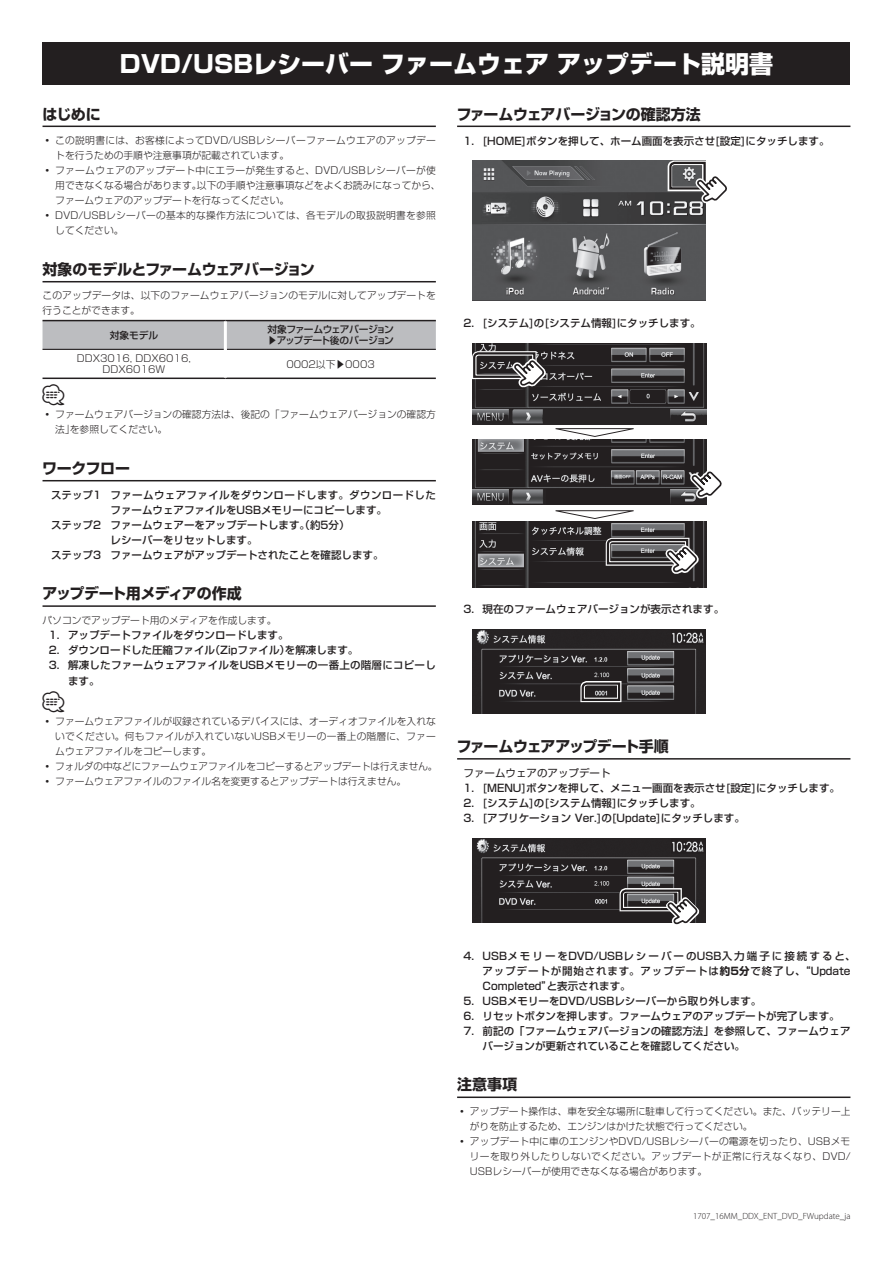
<style>
.page{position:relative;width:893px;height:1263px;background:#fff}
.page>*{position:absolute;margin:0;border:0;box-sizing:border-box;transform-origin:0 0}
.t1{font:800 24px "Shin Go Pro";color:#fff}
.t2{font:21px "Car Symble";color:#231f20}
.t3{font:700 15px "Shin Go Pro";letter-spacing:-.02em;color:#231f20}
.t4{font:700 15px "Shin Go Pro";letter-spacing:-.055em;color:#231f20}
.t5{font:500 10.5px/15px "Shin Go Pro";color:#231f20}
.t6{font:500 10.5px/15px "Shin Go Pro";letter-spacing:.08em;color:#231f20}
.t7{font:500 10.5px "Shin Go Pro";letter-spacing:.025em;color:#231f20}
.t8{font:500 10.5px "Shin Go Pro";letter-spacing:.195em;color:#231f20}
.t9{font:500 10.5px "Shin Go Pro";letter-spacing:.035em;color:#231f20}
.t10{font:10.5px "Shin Go Pro";color:#231f20}
.t11{font:300 9.75px/15px "Shin Go Pro";color:#231f20}
.t12{font:300 9.75px "Shin Go Pro";letter-spacing:.025em;color:#231f20}
.t13{font:300 9.75px "Shin Go Pro";letter-spacing:.02em;color:#231f20}
.t14{font:300 9.75px "Shin Go Pro";letter-spacing:.035em;color:#231f20}
.t15{font:500 9.75px "Shin Go Pro";letter-spacing:-.045em;color:#231f20}
.t16{font:300 9px "Myriad Pro";color:#231f20}
.s1{font-weight:700}
</style>
<div class="page">
<div style="left:43px;top:43px;width:807px;height:42px;background:#231f20"></div>
<hr style="left:43px;top:126px;width:393px;height:1px;background:#231f20">
<hr style="left:43px;top:281px;width:393px;height:1px;background:#231f20">
<hr style="left:43px;top:480px;width:393px;height:1px;background:#231f20">
<hr style="left:43px;top:605px;width:393px;height:2px;background:#231f20">
<svg style="left:43px;top:321px;width:393px;height:28px;background:#b8b9bc"></svg>
<hr style="left:43px;top:320px;width:182px;height:1px;background:#231f20">
<hr style="left:225px;top:320px;width:211px;height:1px;background:#231f20">
<hr style="left:43px;top:378px;width:182px;height:1px;background:#231f20">
<hr style="left:225px;top:378px;width:211px;height:1px;background:#231f20">
<hr style="left:43px;top:349px;width:181px;height:1px;background:#231f20">
<hr style="left:227px;top:349px;width:209px;height:1px;background:#231f20">
<hr style="left:224px;top:321px;width:3px;height:28px;background:#fff">
<hr style="left:457px;top:126px;width:393px;height:1px;background:#231f20">
<hr style="left:457px;top:758px;width:393px;height:1px;background:#231f20">
<hr style="left:457px;top:1096px;width:393px;height:2px;background:#231f20">
<img style="left:472px;top:161px;width:234px;height:140px">
<svg style="left:665px;top:160px;width:62px;height:45px"></svg>
<img style="left:473px;top:440px;width:233px;height:65px">
<svg style="left:689px;top:469px;width:33px;height:31px"></svg>
<svg style="left:555px;top:428px;width:79px;height:9px"></svg>
<img style="left:473px;top:343px;width:233px;height:81px">
<img style="left:473px;top:521px;width:233px;height:66px">
<svg style="left:603px;top:535px;width:96px;height:40px;background:#626061"></svg>
<svg style="left:555px;top:510px;width:79px;height:9px"></svg>
<svg style="left:472px;top:349px;width:74px;height:40px;background:#5f5d5e"></svg>
<img style="left:472px;top:629px;width:234px;height:84px">
<svg style="left:578px;top:679px;width:46px;height:25px"></svg>
<img style="left:472px;top:838px;width:234px;height:84px">
<svg style="left:617px;top:886px;width:83px;height:39px"></svg>
<h1 class="t1" style="left:120px;top:45px;width:655px">DVD/USBレシーバーファームウェアアップデート説明書</h1>
<h3 class="t3" style="left:43px;top:102px;width:60px">はじめに</h3>
<p class="t12" style="left:43px;top:132px;width:395px">◦ この説明書には、お客様によってDVD/USBレシーバーファームウエアのアップデー</p>
<p class="t11" style="left:55px;top:147px;width:236px">トを行うための手順や注意事項が記載されています。</p>
<p class="t12" style="left:43px;top:162px;width:395px">◦ ファームウェアのアップデート中にエラーが発生すると、DVD/USBレシーバーが使</p>
<p class="t11" style="left:197px;top:177px;width:245px">以下の手順や注意事項などをよくお読みになってから、</p>
<p class="t11" style="left:55px;top:177px;width:148px">用できなくなる場合があります。</p>
<p class="t11" style="left:55px;top:192px;width:236px">ファームウェアのアップデートを行なってください。</p>
<p class="t12" style="left:43px;top:207px;width:395px">◦ DVD/USBレシーバーの基本的な操作方法については、各モデルの取扱説明書を参照</p>
<p class="t11" style="left:55px;top:222px;width:70px">してください。</p>
<h3 class="t3" style="left:43px;top:257px;width:274px">対象のモデルとファームウェアバージョン</h3>
<p class="t11" style="left:43px;top:287px;width:395px">このアップデータは、以下のファームウェアバージョンのモデルに対してアップデートを行うことができます。</p>
<p class="t15" style="left:267px;top:322px;width:128px">対象ファームウェアバージョン</p>
<p class="t15" style="left:110px;top:327px;width:50px">対象モデル</p>
<p class="t15" style="left:267px;top:332px;width:128px">▶アップデート後のバージョン</p>
<p class="t11" style="left:77px;top:350px;width:116px">DDX3016, DDX6016,</p>
<p class="t11" style="left:103px;top:360px;width:64px">DDX6016W</p>
<p class="t11" style="left:286px;top:355px;width:90px">0002以下▶0003</p>
<h2 class="t2" style="left:43px;top:384px;width:23px">⁄</h2>
<p class="t11" style="left:70px;top:406px;width:367px;text-indent:-27px">◦ ファームウェアバージョンの確認方法は、後記の「ファームウェアバージョンの確認方を参照してください。</p>
<p class="t11" style="left:55px;top:421px;width:21px">法」</p>
<h3 class="t3" style="left:42px;top:456px;width:90px">ワークフロー</h3>
<p class="t9" style="left:111px;top:486px;width:327px">ファームウェアファイルをダウンロードします。ダウンロードした</p>
<p class="t5" style="left:51px;top:486px;width:51px">ステップ1</p>
<p class="t5" style="left:51px;top:516px;width:51px">ステップ2</p>
<p class="t5" style="left:111px;top:501px;width:278px">ファームウェアファイルをUSBメモリーにコピーします。ファームウェアーをアップデートします。（約5分(</p>
<p class="t5" style="left:111px;top:531px;width:275px">レシーバーをリセットします。<br>ファームウェアがアップデートされたことを確認します。</p>
<p class="t5" style="left:51px;top:546px;width:51px">ステップ3</p>
<h3 class="t3" style="left:43px;top:582px;width:201px">アップデート用メディアの作成</h3>
<p class="t11" style="left:43px;top:611px;width:236px">パソコンでアップデート用のメディアを作成します。</p>
<p class="t5" style="left:68px;top:627px;width:222px">アップデートファイルをダウンロードします。</p>
<p class="t5" style="left:49px;top:627px;width:12px">1.</p>
<p class="t5" style="left:49px;top:642px;width:12px">2.</p>
<p class="t5" style="left:49px;top:657px;width:12px">3.</p>
<p class="t5" style="left:68px;top:642px;width:149px">ダウンロードした圧縮ファイル</p>
<p class="t5" style="left:210px;top:642px;width:82px">（Zipファイル）</p>
<p class="t5" style="left:285px;top:642px;width:75px">を解凍します。</p>
<p class="t7" style="left:68px;top:657px;width:369px">解凍したファームウェアファイルをUSBメモリーの一番上の階層にコピーし</p>
<p class="t5" style="left:68px;top:672px;width:33px">ます。</p>
<h2 class="t2" style="left:43px;top:691px;width:23px">⁄</h2>
<p class="t11" style="left:43px;top:712px;width:395px">◦ ファームウェアファイルが収録されているデバイスには、オーディオファイルを入れな</p>
<p class="t13" style="left:55px;top:728px;width:382px">いでください。何もファイルが入れていないUSBメモリーの一番上の階層に、ファー</p>
<p class="t11" style="left:55px;top:742px;width:158px">ムウェアファイルをコピーします。</p>
<p class="t11" style="left:43px;top:757px;width:396px">◦ フォルダの中などにファームウェアファイルをコピーするとアップデートは行えません。</p>
<p class="t11" style="left:43px;top:772px;width:365px">◦ ファームウェアファイルのファイル名を変更するとアップデートは行えません。</p>
<h3 class="t3" style="left:457px;top:102px;width:246px">ファームウェアバージョンの確認方法</h3>
<p class="t5" style="left:483px;top:132px;width:348px">[HOME]ボタンを押して、ホーム画面を表示させ[設定]にタッチします。</p>
<p class="t5" style="left:463px;top:132px;width:12px">1.</p>
<p class="t5" style="left:463px;top:314px;width:12px">2.</p>
<p class="t5" style="left:483px;top:314px;width:220px">[システムの] [システム情報]にタッチします。</p>
<p class="t5" style="left:463px;top:601px;width:12px">3.</p>
<p class="t5" style="left:483px;top:601px;width:243px">現在のファームウェアバージョンが表示されます。</p>
<h3 class="t4" style="left:457px;top:734px;width:214px">ファームウェアアップデート手順</h3>
<p class="t10" style="left:463px;top:765px;width:148px">ファームウェアのアップデート</p>
<p class="t5" style="left:483px;top:779px;width:359px">[MENU]ボタンを押して、メニュー画面を表示させ[設定]にタッチします。</p>
<p class="t5" style="left:463px;top:779px;width:12px">1.</p>
<p class="t5" style="left:463px;top:794px;width:12px">2.</p>
<p class="t5" style="left:463px;top:809px;width:12px">3.</p>
<p class="t5" style="left:483px;top:794px;width:220px">[システムの] [システム情報]にタッチします。</p>
<p class="t5" style="left:483px;top:809px;width:264px">[アプリケーション Ver の] . [Update]にタッチします。</p>
<p class="t5" style="left:463px;top:947px;width:12px">4.</p>
<p class="t8" style="left:483px;top:948px;width:374px">USBメモリーをDVD/USBレシーバーのUSB入力端子に接続すると、</p>
<p class="t5" style="left:463px;top:992px;width:12px">5.</p>
<p class="t6" style="left:547px;top:962px;width:305px;text-indent:-64px">アップデートが開始されます。アップデートは<span class="s1">約5分</span>で終了し、“Updateと表示されます。</p>
<p class="t5" style="left:483px;top:977px;width:280px">Completed”<br>USBメモリーをDVD/USBレシーバーから取り外します。</p>
<p class="t5" style="left:463px;top:1007px;width:12px">6.</p>
<p class="t5" style="left:483px;top:1007px;width:359px">リセットボタンを押します。ファームウェアのアップデートが完了します。</p>
<p class="t5" style="left:463px;top:1022px;width:12px">7.</p>
<p class="t5" style="left:483px;top:1022px;width:369px">前記の「ファームウェアバージョンの確認方法」を参照して、ファームウェア</p>
<p class="t5" style="left:483px;top:1037px;width:264px">バージョンが更新されていることを確認してください。</p>
<h3 class="t3" style="left:457px;top:1073px;width:61px">注意事項</h3>
<p class="t11" style="left:457px;top:1102px;width:395px">◦ アップデート操作は、車を安全な場所に駐車して行ってください。また、バッテリー上</p>
<p class="t11" style="left:470px;top:1117px;width:284px">がりを防止するため、エンジンはかけた状態で行ってください。</p>
<p class="t11" style="left:457px;top:1132px;width:395px">◦ アップデート中に車のエンジンやDVD/USBレシーバーの電源を切ったり、USBメモ</p>
<p class="t14" style="left:470px;top:1148px;width:382px">リーを取り外したりしないでください。アップデートが正常に行えなくなり、DVD/</p>
<p class="t11" style="left:470px;top:1162px;width:239px">USBレシーバーが使用できなくなる場合があります。</p>
<p class="t16" style="left:693px;top:1211px;width:159px">1707_16MM_DDX_ENT_DVD_FWupdate_ja</p>
</div>
